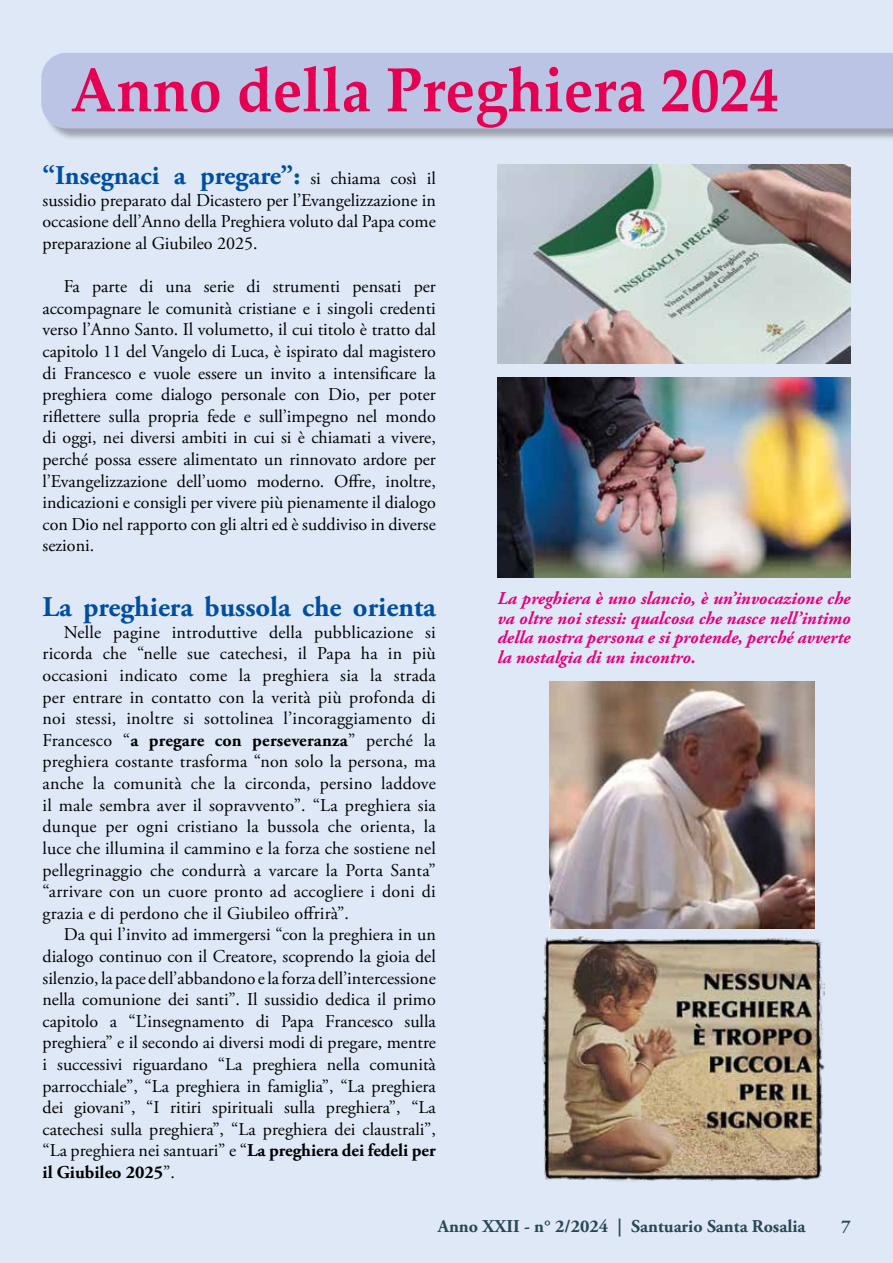
<style>
.page{position:relative;width:893px;height:1263px;background:#dfe8f7}
.page>*{position:absolute;margin:0;border:0;box-sizing:border-box;transform-origin:0 0}
.t1{font:700 63px "Palatino";color:#e50051;scale:.94 1}
.t2{font:700 28.5px "Adobe Garamond Pro";color:#004f9f}
.t3{font:700 27px "Adobe Garamond Pro";color:#004f9f}
.t4{font:18px/21.6px "Adobe Garamond Pro";color:#000;text-align:justify}
.t5{font:italic 700 18px/19.5px "Adobe Garamond Pro";color:#e6007d;text-align:justify}
.t6{font:700 18px "Adobe Garamond Pro";color:#294754}
.s1{font-weight:400;font-size:18px;color:#000}
.s2{font-weight:700}
</style>
<div class="page">
<img style="left:497px;top:165px;width:353px;height:198px">
<img style="left:497px;top:378px;width:353px;height:199px">
<img style="left:550px;top:682px;width:265px;height:247px">
<img style="left:541px;top:936px;width:284px;height:246px">
<div style="left:43px;top:55px;width:850px;height:87px;background:#000;opacity:.3"></div>
<div style="left:41px;top:53px;width:852px;height:75px;background:#bcc4e5"></div>
<h1 class="t1" style="left:70px;top:36px;width:755px">Anno della Preghiera 2024</h1>
<h3 class="t3" style="left:43px;top:160px;width:395px">“Insegnaci a pregare”: <span class="s1">si chiama così il</span></h3>
<p class="t4" style="left:43px;top:190px;width:395px">sussidio preparato dal Dicastero per l’Evangelizzazione in occasione dell’Anno della Preghiera voluto dal Papa come preparazione al Giubileo 2025.</p>
<p class="t4" style="left:43px;top:276px;width:395px;text-indent:21px">Fa parte di una serie di strumenti pensati per accompagnare le comunità cristiane e i singoli credenti verso l’Anno Santo. Il volumetto, il cui titolo è tratto dal capitolo 11 del Vangelo di Luca, è ispirato dal magistero di Francesco e vuole essere un invito a intensificare la preghiera come dialogo personale con Dio, per poter riflettere sulla propria fede e sull’impegno nel mondo di oggi, nei diversi ambiti in cui si è chiamati a vivere, perché possa essere alimentato un rinnovato ardore per l’Evangelizzazione dell’uomo moderno. Offre, inoltre, indicazioni e consigli per vivere più pienamente il dialogo con Dio nel rapporto con gli altri ed è suddiviso in diverse sezioni.</p>
<h2 class="t2" style="left:43px;top:591px;width:395px">La preghiera bussola che orienta</h2>
<p class="t4" style="left:43px;top:622px;width:395px;text-indent:21px">Nelle pagine introduttive della pubblicazione si ricorda che “nelle sue catechesi, il Papa ha in più occasioni indicato come la preghiera sia la strada per entrare in contatto con la verità più profonda di noi stessi, inoltre si sottolinea l’incoraggiamento di Francesco “<span class="s2">a pregare con perseveranza</span>” perché la preghiera costante trasforma “non solo la persona, ma anche la comunità che la circonda, persino laddove il male sembra aver il sopravvento”. “La preghiera sia dunque per ogni cristiano la bussola che orienta, la luce che illumina il cammino e la forza che sostiene nel pellegrinaggio che condurrà a varcare la Porta Santa” “arrivare con un cuore pronto ad accogliere i doni di grazia e di perdono che il Giubileo offrirà”.</p>
<p class="t4" style="left:43px;top:924px;width:395px;text-indent:21px">Da qui l’invito ad immergersi “con la preghiera in un dialogo continuo con il Creatore, scoprendo la gioia del silenzio, la pace dell’abbandono e la forza dell’intercessione nella comunione dei santi”. Il sussidio dedica il primo capitolo a “L’insegnamento di Papa Francesco sulla preghiera” e il secondo ai diversi modi di pregare, mentre i successivi riguardano “La preghiera nella comunità parrocchiale”, “La preghiera in famiglia”, “La preghiera dei giovani”, “I ritiri spirituali sulla preghiera”, “La catechesi sulla preghiera”, “La preghiera dei claustrali”, “La preghiera nei santuari” e “<span class="s2">La preghiera dei fedeli per il Giubileo 2025</span>”.</p>
<p class="t5" style="left:497px;top:589px;width:355px">La preghiera è uno slancio, è un’invocazione che va oltre noi stessi: qualcosa che nasce nell’intimo della nostra persona e si protende, perché avverte la nostalgia di un incontro.</p>
<p class="t6" style="left:438px;top:1215px;width:369px">Anno XXII - n° 2/2024 | Santuario Santa Rosalia</p>
<p class="t6" style="left:841px;top:1215px;width:11px">7</p>
</div>
